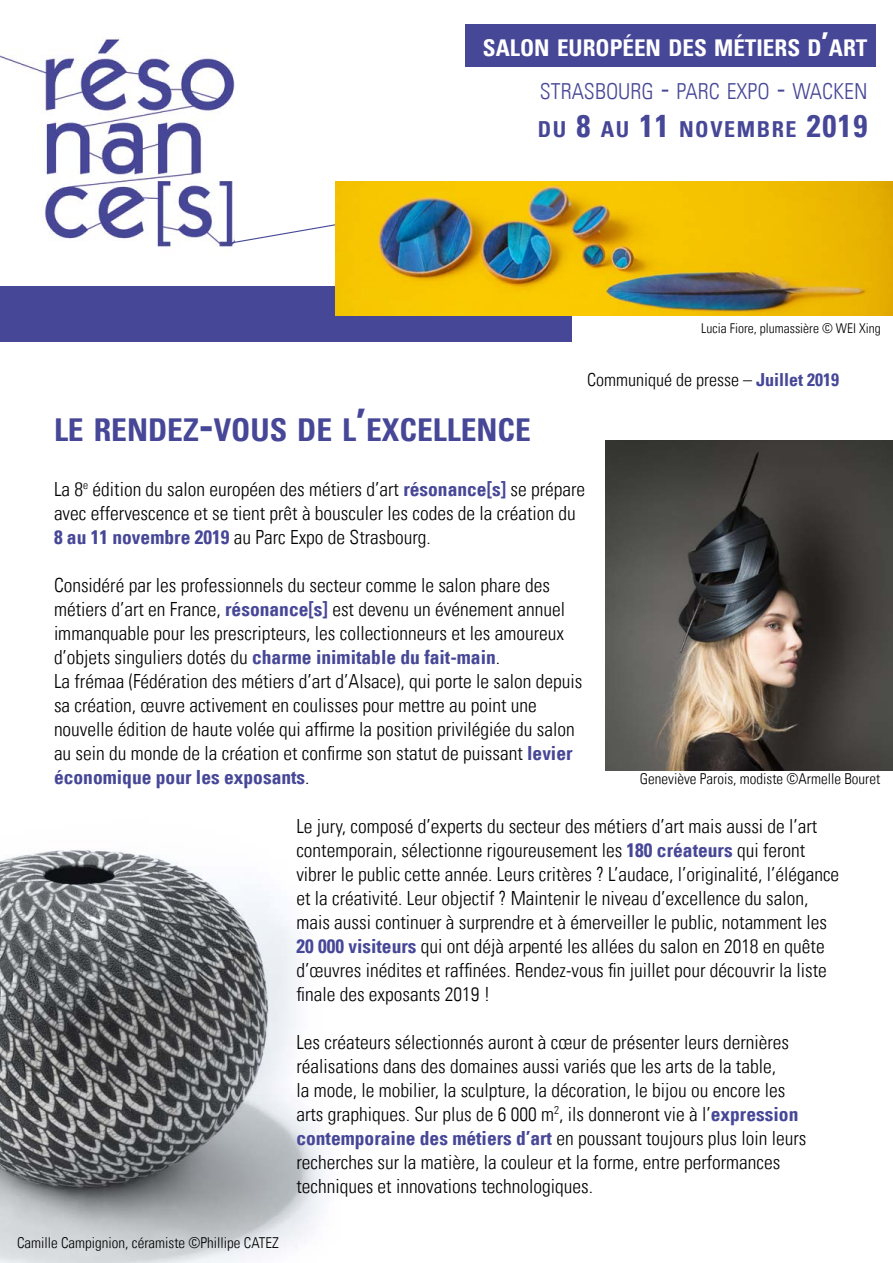
<style>
.page{position:relative;width:893px;height:1263px;background:#fff}
.page>*{position:absolute;margin:0;border:0;box-sizing:border-box;transform-origin:0 0}
.t1{font:700 condensed 31.5px "Univers LT";color:#474798}
.t2{font:700 condensed 23.1px "Univers LT";color:#fff}
.t3{font:300 condensed 22.05px/37.8px "Univers LT";color:#474798}
.t4{font:300 condensed 19.5px/24px "Univers LT";color:#000}
.t5{font:300 condensed 18px "Univers LT";color:#000}
.t6{font:300 condensed 15px "Univers LT";color:#000}
.t7{font:300 condensed 13.5px "Univers LT";color:#000}
.s1{font-size:33px}
.s2{font-size:31.5px}
.s3{font-weight:700}
.s4{font-weight:700;font-size:31.5px}
.s5{font-size:45px}
.s6{font-weight:700;color:#474798}
</style>
<div class="page">
<img style="left:0;top:850px;width:323px;height:413px">
<img style="left:605px;top:440px;width:288px;height:331px">
<img style="left:1px;top:37px;width:233px;height:210px">
<div style="left:0;top:286px;width:572px;height:55px;background:#474798"></div>
<div style="left:466px;top:24px;width:410px;height:42px;background:#474798"></div>
<svg style="left:228px;top:213px;width:108px;height:31px"></svg>
<img style="left:336px;top:181px;width:557px;height:135px">
<p class="t2" style="left:483px;top:33px;width:386px">SALON EUROPÉEN DES MÉTIERS D<span class="s1">’</span>ART</p>
<p class="t3" style="left:538px;top:73px;width:331px">STRASBOURG <span class="s2">-</span> PARC EXPO <span class="s2">-</span> WACKEN<br><span class="s3">DU</span> <span class="s4">8</span> <span class="s3">AU</span> <span class="s4">11</span> <span class="s3">NOVEMBRE</span> <span class="s4">2019</span></p>
<p class="t7" style="left:701px;top:320px;width:181px">Lucia Fiore, plumassière © WEI Xing</p>
<h1 class="t1" style="left:54px;top:410px;width:478px">LE RENDEZ<span class="s5">-</span>VOUS DE L<span class="s5">’</span>EXCELLENCE</h1>
<p class="t5" style="left:587px;top:369px;width:253px">Communiqué de presse – <span class="s6">Juillet 2019</span></p>
<p class="t4" style="left:54px;top:477px;width:533px">La 8<sup>e</sup> édition du salon européen des métiers d’art <span class="s6">résonance[s]</span> se prépare avec effervescence et se tient prêt à bousculer les codes de la création du<br><span class="s6">8 au 11 novembre 2019</span> au Parc Expo de Strasbourg.</p>
<p class="t4" style="left:54px;top:573px;width:530px">Considéré par les professionnels du secteur comme le salon phare des métiers d’art en France, <span class="s6">résonance[s]</span> est devenu un événement annuel immanquable pour les prescripteurs, les collectionneurs et les amoureux d’objets singuliers dotés du <span class="s6">charme inimitable du fait-main</span>.<br>La frémaa (Fédération des métiers d’art d’Alsace), qui porte le salon depuis sa création, œuvre activement en coulisses pour mettre au point une nouvelle édition de haute volée qui affirme la position privilégiée du salon au sein du monde de la création et confirme son statut de puissant <span class="s6">levier économique pour les exposants</span>.</p>
<p class="t6" style="left:640px;top:769px;width:242px">Geneviève Parois, modiste ©Armelle Bouret</p>
<p class="t4" style="left:296px;top:814px;width:544px">Le jury, composé d’experts du secteur des métiers d’art mais aussi de l’art contemporain, sélectionne rigoureusement les <span class="s6">180 créateurs</span> qui feront vibrer le public cette année. Leurs critères ? L’audace, l’originalité, l’élégance et la créativité. Leur objectif ? Maintenir le niveau d’excellence du salon, mais aussi continuer à surprendre et à émerveiller le public, notamment les <span class="s6">20 000 visiteurs</span> qui ont déjà arpenté les allées du salon en 2018 en quête d’œuvres inédites et raffinées. Rendez-vous fin juillet pour découvrir la liste finale des exposants 2019 !</p>
<p class="t4" style="left:296px;top:1030px;width:512px">Les créateurs sélectionnés auront à cœur de présenter leurs dernières réalisations dans des domaines aussi variés que les arts de la table,<br>la mode, le mobilier, la sculpture, la décoration, le bijou ou encore les arts graphiques. Sur plus de 6 000 m<sup>2</sup>, ils donneront vie à l’<span class="s6">expression contemporaine des métiers d’art</span> en poussant toujours plus loin leurs recherches sur la matière, la couleur et la forme, entre performances techniques et innovations technologiques.</p>
<p class="t6" style="left:17px;top:1234px;width:263px">Camille Campignion, céramiste ©Phillipe CATEZ</p>
</div>
